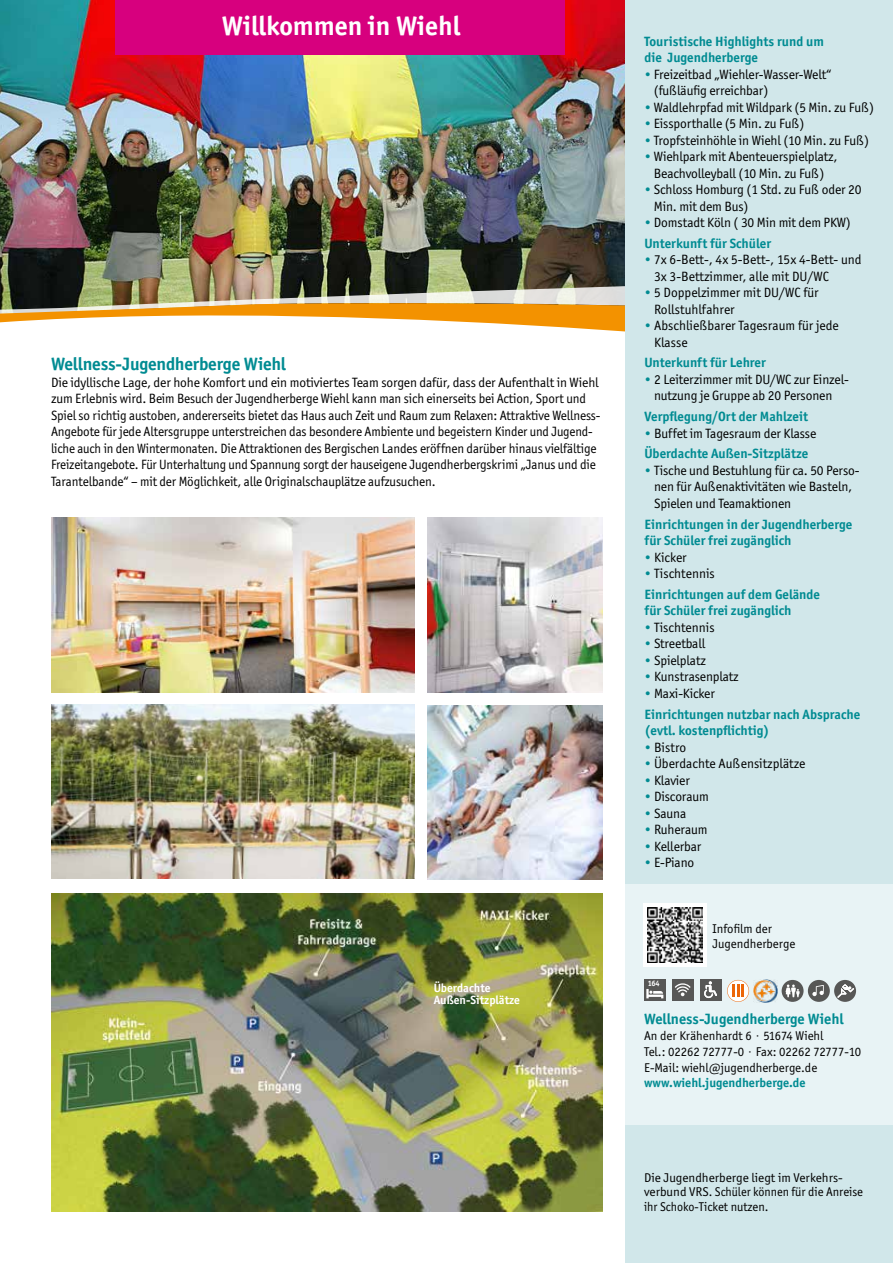
<style>
.page{position:relative;width:893px;height:1263px;background:#fff}
.page>*{position:absolute;margin:0;border:0;box-sizing:border-box;transform-origin:0 0}
.t1{font:700 27px "Officina Sans ITC Std";color:#fff}
.t2{font:700 18px "Officina Sans ITC Std";letter-spacing:-.015em;color:#008b92}
.t3{font:700 15px "Officina Sans ITC Std";color:#008b92}
.t4{font:13.5px/16.5px "Officina Sans ITC Std";letter-spacing:-.01em;color:#000}
.t5{font:700 13.5px/16.5px "Officina Sans ITC Std";color:#008b92}
.t6{font:12.75px/14.7px "Officina Sans ITC Std";color:#000}
.t7{font:700 12.75px "Officina Sans ITC Std";color:#008b92}
.t8{font:700 12px/12.8px "Officina Sans ITC Std";color:#fff}
.t9{font:700 7.95px "Officina Sans ITC Std";color:#fff}
.s1{color:#008b92}
.s2{font-weight:700;color:#008b92}
.s3{font-weight:400}
.s4{font-weight:400;color:#000}
</style>
<div class="page">
<img style="left:0;top:0;width:625px;height:255px">
<img style="left:0;top:255px;width:625px;height:40px">
<svg style="left:0;top:295px;width:625px;height:37px"></svg>
<div style="left:625px;top:0;width:268px;height:1263px;background:#d1e7ea"></div>
<div style="left:625px;top:884px;width:268px;height:241px;background:#e8f3f5"></div>
<div style="left:115px;top:0;width:449px;height:54px;background:#d7007e"></div>
<img style="left:427px;top:705px;width:175px;height:175px">
<img style="left:51px;top:518px;width:363px;height:174px">
<img style="left:51px;top:704px;width:363px;height:175px">
<img style="left:427px;top:518px;width:175px;height:174px">
<div style="left:643px;top:903px;width:64px;height:64px;background:#fff"></div>
<img style="left:647px;top:908px;width:56px;height:55px">
<div style="left:672px;top:979px;width:21px;height:21px;background:#575756"></div>
<svg style="left:675px;top:983px;width:16px;height:13px"></svg>
<div style="left:644px;top:979px;width:22px;height:22px;background:#575756"></div>
<svg style="left:646px;top:989px;width:17px;height:9px"></svg>
<div style="left:700px;top:979px;width:21px;height:21px;background:#575756"></div>
<svg style="left:704px;top:981px;width:13px;height:17px"></svg>
<div style="left:808px;top:980px;width:22px;height:22px;background:#575756;border-radius:50%"></div>
<svg style="left:812px;top:985px;width:12px;height:11px"></svg>
<svg style="left:727px;top:980px;width:22px;height:22px"></svg>
<div style="left:782px;top:980px;width:22px;height:22px;background:#575756;border-radius:50%"></div>
<svg style="left:785px;top:984px;width:15px;height:13px"></svg>
<img style="left:754px;top:979px;width:23px;height:24px">
<svg style="left:834px;top:980px;width:22px;height:22px"></svg>
<svg style="left:837px;top:984px;width:17px;height:14px"></svg>
<img style="left:51px;top:893px;width:551px;height:318px">
<h1 class="t1" style="left:222px;top:9px;width:240px">Willkommen in Wiehl</h1>
<h2 class="t2" style="left:51px;top:353px;width:236px">Wellness-Jugendherberge Wiehl</h2>
<p class="t4" style="left:51px;top:374px;width:551px">Die idyllische Lage, der hohe Komfort und ein motiviertes Team sorgen dafür, dass der Aufenthalt in Wiehl zum Erlebnis wird. Beim Besuch der Jugendherberge Wiehl kann man sich einerseits bei Action, Sport und Spiel so richtig austoben, andererseits bietet das Haus auch Zeit und Raum zum Relaxen: Attraktive Wellness-Angebote für jede Altersgruppe unterstreichen das besondere Ambiente und begeistern Kinder und Jugend&shy;liche auch in den Wintermonaten. Die Attraktionen des Bergischen Landes eröffnen darüber hinaus vielfältige Freizeitangebote. Für Unterhaltung und Spannung sorgt der hauseigene Jugendherbergskrimi „Janus und die Tarantelbande“ – mit der Möglichkeit, alle Originalschauplätze aufzusuchen.</p>
<p class="t8" style="left:434px;top:981px;width:88px">Überdachte<br>Außen-Sitzplätze</p>
<p class="t5" style="left:645px;top:33px;width:181px">Touristische Highlights rund um die Jugendherberge</p>
<p class="t4" style="left:654px;top:66px;width:179px;text-indent:-9px"><span class="s1">•</span> Freizeitbad „Wiehler-Wasser-Welt“ (fußläufig erreichbar)</p>
<p class="t4" style="left:645px;top:99px;width:231px"><span class="s1">•</span> Waldlehrpfad mit Wildpark (5 Min. zu Fuß)</p>
<p class="t4" style="left:645px;top:115px;width:161px"><span class="s1">•</span> Eissporthalle (5 Min. zu Fuß)</p>
<p class="t4" style="left:645px;top:132px;width:226px"><span class="s1">•</span> Tropfsteinhöhle in Wiehl (10 Min. zu Fuß)</p>
<p class="t4" style="left:645px;top:148px;width:195px;text-align:center"><span class="s1">•</span> Wiehlpark mit Abenteuerspielplatz,<br>Beachvolleyball (10 Min. zu Fuß)</p>
<p class="t4" style="left:654px;top:181px;width:209px;text-indent:-9px"><span class="s1">•</span> Schloss Homburg (1 Std. zu Fuß oder 20<br>Min. mit dem Bus)</p>
<p class="t4" style="left:645px;top:212px;width:208px;line-height:20.7px"><span class="s1">•</span> Domstadt Köln ( 30 Min mit dem PKW)<br><span class="s2">Unterkunft für Schüler</span></p>
<p class="t4" style="left:654px;top:252px;width:209px;text-indent:-10px"><span class="s1">•</span> 7x 6-Bett-, 4x 5-Bett-, 15x 4-Bett- und<br>3x 3-Bettzimmer, alle mit DU/WC</p>
<p class="t4" style="left:654px;top:284px;width:166px;text-indent:-10px"><span class="s1">•</span> 5 Doppelzimmer mit DU/WC für<br>Rollstuhlfahrer</p>
<p class="t4" style="left:654px;top:317px;width:186px;text-indent:-10px"><span class="s1">•</span> Abschließbarer Tagesraum für jede<br>Klasse</p>
<p class="t5" style="left:645px;top:354px;width:123px">Unterkunft für Lehrer</p>
<p class="t4" style="left:645px;top:371px;width:206px;text-align:center"><span class="s1">•</span> 2 Leiterzimmer mit DU/WC zur Einzel&shy;nutzung je Gruppe ab 20 Personen</p>
<p class="t5" style="left:645px;top:408px;width:165px">Verpflegung/Ort der Mahlzeit</p>
<p class="t4" style="left:645px;top:423px;width:173px;line-height:20.7px"><span class="s1">•</span> Buffet im Tagesraum der Klasse<br><span class="s2">Überdachte Außen-Sitzplätze</span></p>
<p class="t4" style="left:654px;top:462px;width:207px;text-indent:-10px"><span class="s1">•</span> Tische und Bestuhlung für ca. 50 Perso&shy;nen für Außenaktivitäten wie Basteln,<br>Spielen und Teamaktionen</p>
<p class="t5" style="left:645px;top:516px;width:209px">Einrichtungen in der Jugendherberge für Schüler frei zugänglich</p>
<p class="t4" style="left:645px;top:549px;width:44px"><span class="s1">•</span> Kicker</p>
<p class="t5" style="left:645px;top:563px;width:177px;line-height:20.7px"><span class="s3">•</span> <span class="s4">Tischtennis<br></span>Einrichtungen auf dem Gelände</p>
<p class="t5" style="left:645px;top:602px;width:148px">für Schüler frei zugänglich</p>
<p class="t4" style="left:645px;top:619px;width:72px"><span class="s1">•</span> Tischtennis</p>
<p class="t4" style="left:645px;top:635px;width:62px"><span class="s1">•</span> Streetball</p>
<p class="t4" style="left:645px;top:652px;width:63px"><span class="s1">•</span> Spielplatz</p>
<p class="t4" style="left:645px;top:668px;width:96px"><span class="s1">•</span> Kunstrasenplatz</p>
<p class="t5" style="left:645px;top:683px;width:217px;line-height:20.7px"><span class="s3">•</span> <span class="s4">Maxi-Kicker<br></span>Einrichtungen nutzbar nach Absprache</p>
<p class="t5" style="left:645px;top:722px;width:126px">(evtl. kostenpflichtig)</p>
<p class="t4" style="left:645px;top:739px;width:43px"><span class="s1">•</span> Bistro</p>
<p class="t4" style="left:645px;top:755px;width:162px"><span class="s1">•</span> Überdachte Außensitzplätze</p>
<p class="t4" style="left:645px;top:772px;width:47px"><span class="s1">•</span> Klavier</p>
<p class="t4" style="left:645px;top:788px;width:66px"><span class="s1">•</span> Discoraum</p>
<p class="t4" style="left:645px;top:805px;width:43px"><span class="s1">•</span> Sauna</p>
<p class="t4" style="left:645px;top:821px;width:64px"><span class="s1">•</span> Ruheraum</p>
<p class="t4" style="left:645px;top:838px;width:58px"><span class="s1">•</span> Kellerbar</p>
<p class="t4" style="left:645px;top:854px;width:51px"><span class="s1">•</span> E-Piano</p>
<p class="t9" style="left:648px;top:978px;width:14px">164</p>
<p class="t6" style="left:713px;top:921px;width:84px">Infofilm der<br>Jugendherberge</p>
<p class="t3" style="left:644px;top:1010px;width:201px">Wellness-Jugendherberge Wiehl</p>
<p class="t6" style="left:644px;top:1028px;width:219px;line-height:15.8px">An der Krähenhardt 6 · 51674 Wiehl<br>Tel.: 02262 72777-0 · Fax: 02262 72777-10<br>E-Mail: wiehl@jugendherberge.de</p>
<p class="t7" style="left:644px;top:1075px;width:163px">www.wiehl.jugendherberge.de</p>
<p class="t6" style="left:644px;top:1170px;width:220px">Die Jugendherberge liegt im Verkehrs&shy;verbund VRS. Schüler können für die Anreise ihr Schoko-Ticket nutzen.</p>
</div>
